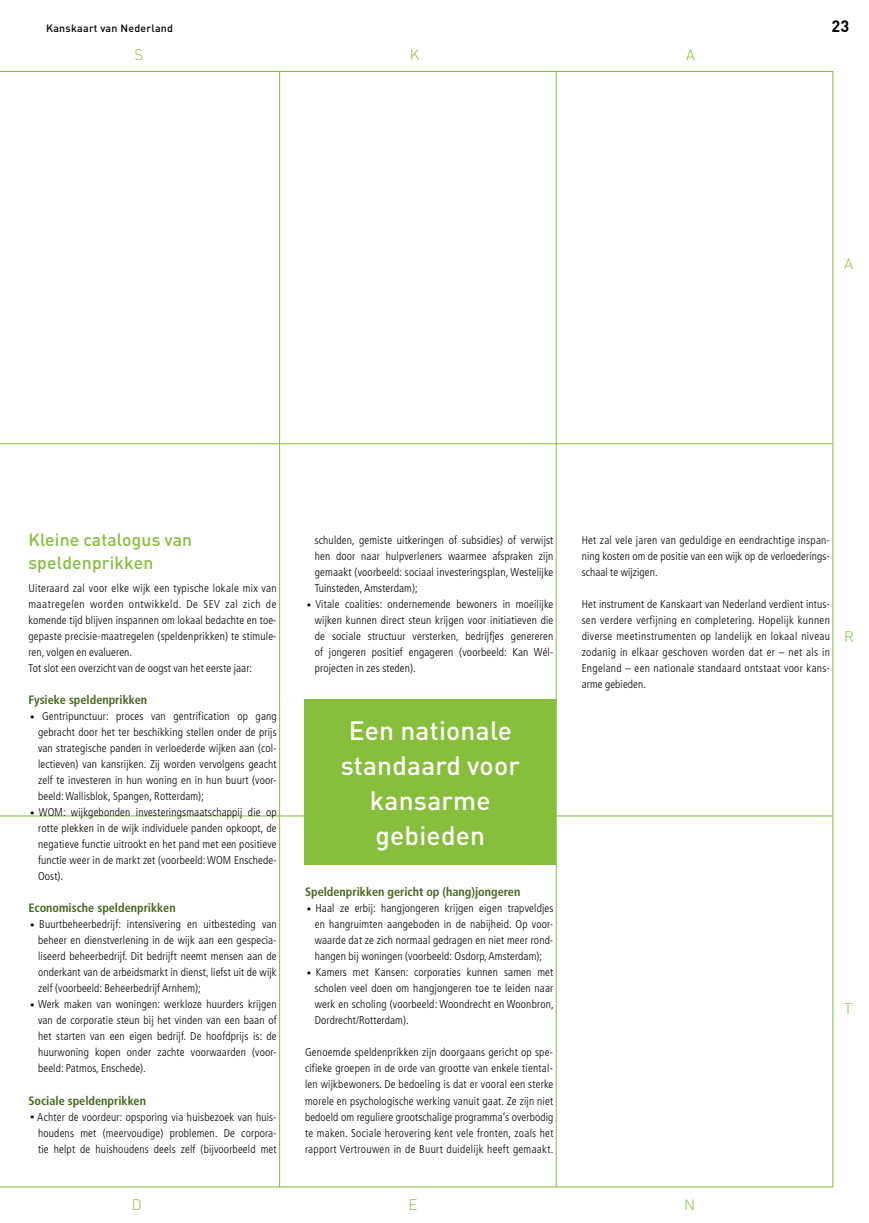
<style>
.page{position:relative;width:869px;height:1223px;background:#fff}
.page>*{position:absolute;margin:0;border:0;box-sizing:border-box;transform-origin:0 0}
.t1{font:500 26.25px/35px "DIN";letter-spacing:.01em;color:#fff;text-align:center}
.t2{font:500 17.5px/22.5px "DIN";letter-spacing:.01em;color:#87be3c}
.t3{font:700 16.25px "DIN";color:#000}
.t4{font:300 15px "DIN";color:#87be3c}
.t5{font:700 condensed 12.25px "Frutiger";color:#486520}
.t6{font:300 condensed 11.25px/16px "Frutiger";letter-spacing:.015em;color:#000;text-align:justify}
.t7{font:500 10.62px "DIN";letter-spacing:.025em;color:#000}
.s1{font-size:8.75px}
</style>
<div class="page">
<hr style="left:279px;top:72px;width:1px;height:1114px;background:#87be3c">
<hr style="left:555px;top:72px;width:1px;height:1114px;background:#87be3c">
<hr style="left:0;top:443px;width:832px;height:1px;background:#87be3c">
<hr style="left:0;top:815px;width:832px;height:1px;background:#87be3c">
<hr style="left:0;top:71px;width:832px;height:1px;background:#87be3c">
<hr style="left:0;top:1186px;width:832px;height:1px;background:#87be3c">
<hr style="left:832px;top:72px;width:1px;height:1114px;background:#87be3c">
<div style="left:304px;top:699px;width:252px;height:166px;background:#87be3c"></div>
<p class="t7" style="left:46px;top:21px;width:128px">Kanskaart van Nederland</p>
<h3 class="t3" style="left:830px;top:16px;width:20px">23</h3>
<h3 class="t4" style="left:134px;top:46px;width:10px">S</h3>
<h3 class="t4" style="left:409px;top:46px;width:11px">K</h3>
<h3 class="t4" style="left:685px;top:46px;width:11px">A</h3>
<h3 class="t4" style="left:843px;top:254px;width:11px">A</h3>
<h2 class="t2" style="left:28px;top:528px;width:165px">Kleine catalogus van speldenprikken</h2>
<p class="t6" style="left:28px;top:580px;width:250px;text-align:left">Uiteraard zal voor elke wijk een typische lokale mix van maatregelen worden ontwikkeld. De SEV zal zich de komende tijd blijven inspannen om lokaal bedachte en toe&shy;gepaste precisie-maatregelen (speldenprikken) te stimule&shy;ren, volgen en evalueren.<br>Tot slot een overzicht van de oogst van het eerste jaar:</p>
<p class="t5" style="left:28px;top:692px;width:120px">Fysieke speldenprikken</p>
<p class="t6" style="left:38px;top:708px;width:240px;text-indent:-8px"><span class="s1">•</span> Gentripunctuur: proces van gentrification op gang gebracht door het ter beschikking stellen onder de prijs van strategische panden in verloederde wijken aan (col&shy;lectieven) van kansrijken. Zij worden vervolgens geacht zelf te investeren in hun woning en in hun buurt (voor&shy;beeld: Wallisblok, Spangen, Rotterdam);</p>
<p class="t6" style="left:38px;top:804px;width:240px;text-indent:-8px"><span class="s1">•</span> WOM: wijkgebonden investeringsmaatschappij die op rotte plekken in de wijk individuele panden opkoopt, de negatieve functie uitrookt en het pand met een positieve functie weer in de markt zet (voorbeeld: WOM Enschede-Oost).</p>
<p class="t5" style="left:28px;top:900px;width:149px">Economische speldenprikken</p>
<p class="t6" style="left:38px;top:916px;width:240px;text-indent:-8px"><span class="s1">•</span> Buurtbeheerbedrijf: intensivering en uitbesteding van beheer en dienstverlening in de wijk aan een gespecia&shy;liseerd beheerbedrijf. Dit bedrijft neemt mensen aan de onderkant van de arbeidsmarkt in dienst, liefst uit de wijk zelf (voorbeeld: Beheerbedrijf Arnhem);</p>
<p class="t6" style="left:38px;top:996px;width:240px;text-indent:-8px"><span class="s1">•</span> Werk maken van woningen: werkloze huurders krijgen van de corporatie steun bij het vinden van een baan of het starten van een eigen bedrijf. De hoofdprijs is: de huurwoning kopen onder zachte voorwaarden (voor&shy;beeld: Patmos, Enschede).</p>
<p class="t5" style="left:28px;top:1092px;width:119px">Sociale speldenprikken</p>
<p class="t6" style="left:38px;top:1108px;width:240px;text-indent:-8px"><span class="s1">•</span> Achter de voordeur: opsporing via huisbezoek van huis&shy;houdens met (meervoudige) problemen. De corpora&shy;tie helpt de huishoudens deels zelf (bijvoorbeeld met</p>
<p class="t6" style="left:314px;top:532px;width:240px">schulden, gemiste uitkeringen of subsidies) of verwijst hen door naar hulpverleners waarmee afspraken zijn gemaakt (voorbeeld: sociaal investeringsplan, Westelijke Tuinsteden, Amsterdam);</p>
<p class="t6" style="left:314px;top:596px;width:240px;text-indent:-8px"><span class="s1">•</span> Vitale coalities: ondernemende bewoners in moeilijke wijken kunnen direct steun krijgen voor initiatieven die de sociale structuur versterken, bedrijfjes genereren of jongeren positief engageren (voorbeeld: Kan Wél&shy;projecten in zes steden).</p>
<h1 class="t1" style="left:340px;top:712px;width:180px">Een nationale standaard voor kansarme gebieden</h1>
<p class="t5" style="left:305px;top:884px;width:217px">Speldenprikken gericht op (hang)jongeren</p>
<p class="t6" style="left:314px;top:900px;width:240px;text-indent:-8px"><span class="s1">•</span> Haal ze erbij: hangjongeren krijgen eigen trapveldjes en hangruimten aangeboden in de nabijheid. Op voor&shy;waarde dat ze zich normaal gedragen en niet meer rond&shy;hangen bij woningen (voorbeeld: Osdorp, Amsterdam);</p>
<p class="t6" style="left:314px;top:964px;width:240px;text-indent:-8px"><span class="s1">•</span> Kamers met Kansen: corporaties kunnen samen met scholen veel doen om hangjongeren toe te leiden naar werk en scholing (voorbeeld: Woondrecht en Woonbron, Dordrecht/Rotterdam).</p>
<p class="t6" style="left:305px;top:1044px;width:250px">Genoemde speldenprikken zijn doorgaans gericht op spe&shy;cifieke groepen in de orde van grootte van enkele tiental&shy;len wijkbewoners. De bedoeling is dat er vooral een sterke morele en psychologische werking vanuit gaat. Ze zijn niet bedoeld om reguliere grootschalige programma’s overbodig te maken. Sociale herovering kent vele fronten, zoals het rapport Vertrouwen in de Buurt duidelijk heeft gemaakt.</p>
<p class="t6" style="left:581px;top:532px;width:250px">Het zal vele jaren van geduldige en eendrachtige inspan&shy;ning kosten om de positie van een wijk op de verloederings&shy;schaal te wijzigen.</p>
<p class="t6" style="left:581px;top:596px;width:250px">Het instrument de Kanskaart van Nederland verdient intus&shy;sen verdere verfijning en completering. Hopelijk kunnen diverse meetinstrumenten op landelijk en lokaal niveau zodanig in elkaar geschoven worden dat er – net als in Engeland – een nationale standaard ontstaat voor kans&shy;arme gebieden.</p>
<h3 class="t4" style="left:843px;top:627px;width:11px">R</h3>
<h3 class="t4" style="left:843px;top:999px;width:10px">T</h3>
<h3 class="t4" style="left:132px;top:1195px;width:12px">D</h3>
<h3 class="t4" style="left:408px;top:1195px;width:10px">E</h3>
<h3 class="t4" style="left:683px;top:1195px;width:13px">N</h3>
</div>
